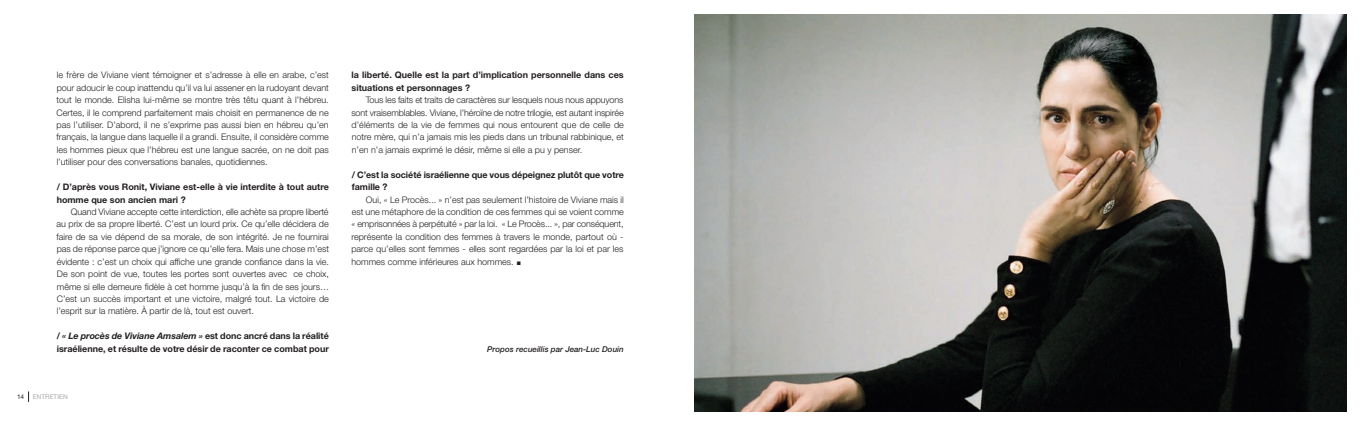
<style>
.page{position:relative;width:1361px;height:426px;background:#fff}
.page>*{position:absolute;margin:0;border:0;box-sizing:border-box;transform-origin:0 0}
.t1{font:300 9px/12.4px "Helvetica Neue";color:#231f20;text-align:justify}
.t2{font:700 9px/12.4px "Helvetica Neue";color:#231f20}
.t3{font:italic 500 8px "Helvetica Neue";color:#231f20}
.t4{font:6.5px "Helvetica Neue";color:#a8a9ad}
.t5{font:6.5px "Helvetica Neue";color:#231f20}
.s1{font-style:italic}
.s2{font-family:"Lucida Sans Unicode";font-weight:400;font-size:6px}
</style>
<div class="page">
<img style="left:694px;top:14px;width:652px;height:397px">
<p class="t1" style="left:57px;top:70px;width:274px">le frère de Viviane vient témoigner et s’adresse à elle en arabe, c’est pour adoucir le coup inattendu qu’il va lui assener en la rudoyant devant tout le monde. Elisha lui-même se montre très têtu quant à l’hébreu.<br>Certes, il le comprend parfaitement mais choisit en permanence de ne pas l’utiliser. D’abord, il ne s’exprime pas aussi bien en hébreu qu’en français, la langue dans laquelle il a grandi. Ensuite, il considère comme les hommes pieux que l’hébreu est une langue sacrée, on ne doit pas l’utiliser pour des conversations banales, quotidiennes.</p>
<p class="t2" style="left:57px;top:181px;width:274px">/ D’après vous Ronit, Viviane est-elle à vie interdite à tout autre homme que son ancien mari ?</p>
<p class="t1" style="left:56px;top:206px;width:274px;text-indent:14px">Quand Viviane accepte cette interdiction, elle achète sa propre liberté au prix de sa propre liberté. C’est un lourd prix. Ce qu’elle décidera de faire de sa vie dépend de sa morale, de son intégrité. Je ne fournirai pas de réponse parce que j’ignore ce qu’elle fera. Mais une chose m’est évidente : c’est un choix qui affiche une grande confiance dans la vie.<br>De son point de vue, toutes les portes sont ouvertes avec ce choix, même si elle demeure fidèle à cet homme jusqu’à la fin de ses jours… C’est un succès important et une victoire, malgré tout. La victoire de l’esprit sur la matière. À partir de là, tout est ouvert.</p>
<p class="t2" style="left:57px;top:330px;width:274px">/ <span class="s1">« Le procès de Viviane Amsalem »</span> est donc ancré dans la réalité israélienne, et résulte de votre désir de raconter ce combat pour</p>
<p class="t5" style="left:17px;top:394px;width:9px">14</p>
<p class="t4" style="left:33px;top:394px;width:36px">ENTRETIEN</p>
<p class="t2" style="left:351px;top:70px;width:274px">la liberté. Quelle est la part d’implication personnelle dans ces situations et personnages ?</p>
<p class="t1" style="left:351px;top:94px;width:274px;text-indent:14px">Tous les faits et traits de caractères sur lesquels nous nous appuyons sont vraisemblables. Viviane, l’héroïne de notre trilogie, est autant inspirée d’éléments de la vie de femmes qui nous entourent que de celle de notre mère, qui n’a jamais mis les pieds dans un tribunal rabbinique, et n’en n’a jamais exprimé le désir, même si elle a pu y penser.</p>
<p class="t2" style="left:352px;top:169px;width:274px">/ C’est la société israélienne que vous dépeignez plutôt que votre famille ?</p>
<p class="t1" style="left:351px;top:194px;width:274px;text-indent:15px">Oui, « Le Procès... » n’est pas seulement l’histoire de Viviane mais il est une métaphore de la condition de ces femmes qui se voient comme « emprisonnées à perpétuité » par la loi. « Le Procès... », par conséquent, représente la condition des femmes à travers le monde, partout où - parce qu’elles sont femmes - elles sont regardées par la loi et par les hommes comme inférieures aux hommes. <span class="s2">■</span></p>
<p class="t3" style="left:487px;top:345px;width:138px">Propos recueillis par Jean-Luc Douin</p>
</div>
